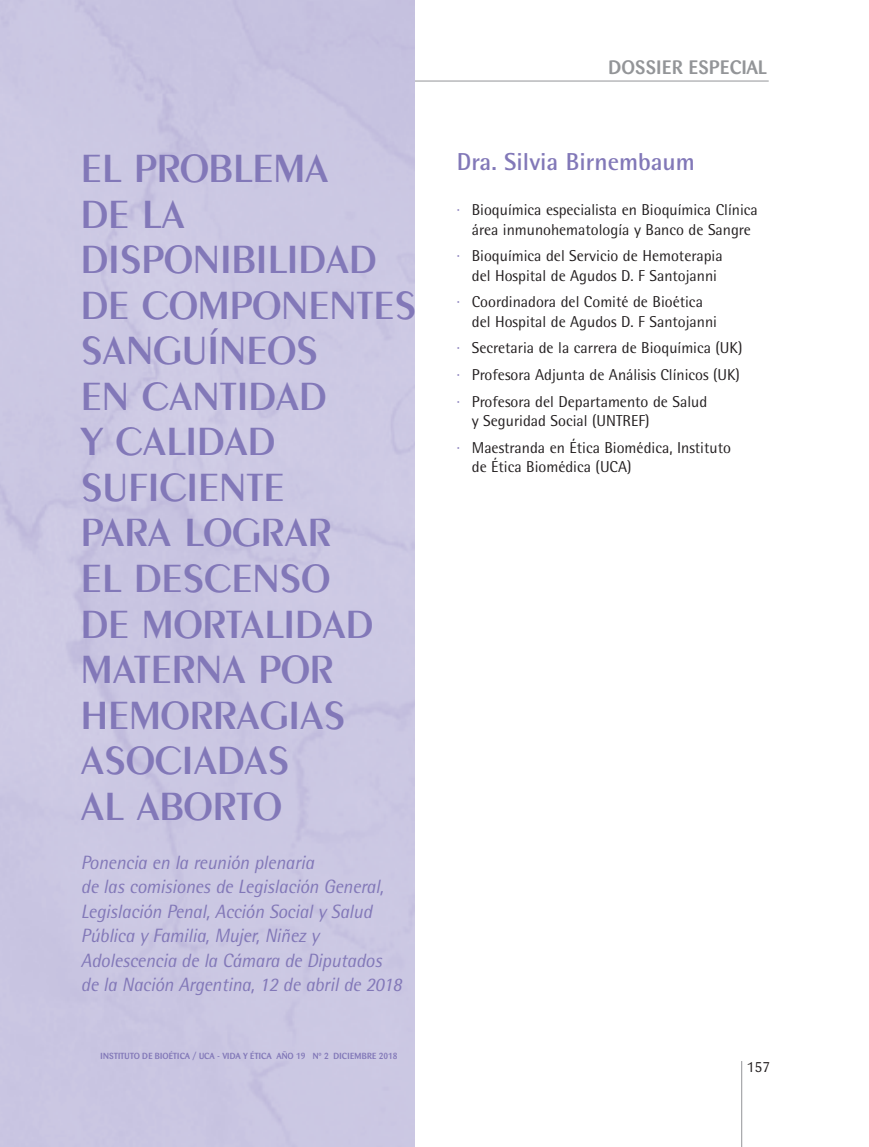
<style>
.page{position:relative;width:869px;height:1147px;background:#fff}
.page>*{position:absolute;margin:0;border:0;box-sizing:border-box;transform-origin:0 0}
.t1{font:600 42px/45.5px "Peignot";color:#8278b8}
.t2{font:700 24.5px "Rotis Semi Sans";color:#8278b8}
.t3{font:italic 19.25px/24.5px "Rotis Semi Sans";letter-spacing:-.01em;color:#8278b8}
.t4{font:500 19.25px "Barmeno";letter-spacing:.02em;color:#939598}
.t5{font:15.75px/19.2px "Rotis Semi Sans";color:#231f20}
.t6{font:14px "Barmeno";color:#231f20}
.t7{font:500 8.75px "Barmeno";color:#8278b8}
.s1{color:#8278b8}
</style>
<div class="page">
<hr style="left:99px;top:81px;width:670px;height:1px;background:#939598">
<hr style="left:741px;top:1060px;width:1px;height:86px;background:#939598">
<div style="left:0;top:0;width:415px;height:1146px;background:#cbc8e3"></div>
<h1 class="t1" style="left:81px;top:148px;width:337px">EL PROBLEMA<br>DE LA<br>DISPONIBILIDAD<br>DE COMPONENTES<br>SANGUÍNEOS<br>EN CANTIDAD<br>Y CALIDAD<br>SUFICIENTE<br>PARA LOGRAR<br>EL DESCENSO<br>DE MORTALIDAD<br>MATERNA POR<br>HEMORRAGIAS<br>ASOCIADAS<br>AL ABORTO</h1>
<p class="t3" style="left:81px;top:851px;width:323px">Ponencia en la reunión plenaria<br>de las comisiones de Legislación General, Legislación Penal, Acción Social y Salud Pública y Familia, Mujer, Niñez y Adolescencia de la Cámara de Diputados de la Nación Argentina, 12 de abril de 2018</p>
<p class="t7" style="left:101px;top:1052px;width:299px">INSTITUTO DE BIOÉTICA / UCA - VIDA Y ÉTICA AÑO 19 Nº 2 DICIEMBRE 2018</p>
<p class="t4" style="left:608px;top:59px;width:160px">DOSSIER ESPECIAL</p>
<h2 class="t2" style="left:457px;top:153px;width:239px">Dra. Silvia Birnembaum</h2>
<p class="t5" style="left:457px;top:202px;width:302px;text-align:center"><span class="s1">·</span> Bioquímica especialista en Bioquímica Clínica área inmunohematología y Banco de Sangre</p>
<p class="t5" style="left:457px;top:248px;width:267px;text-align:center"><span class="s1">·</span> Bioquímica del Servicio de Hemoterapia del Hospital de Agudos D. F Santojanni</p>
<p class="t5" style="left:472px;top:294px;width:247px;text-indent:-15px"><span class="s1">·</span> Coordinadora del Comité de Bioética del Hospital de Agudos D. F Santojanni</p>
<p class="t5" style="left:457px;top:336px;width:287px;line-height:26.8px"><span class="s1">·</span> Secretaria de la carrera de Bioquímica (UK) <span class="s1">·</span> Profesora Adjunta de Análisis Clínicos (UK) <span class="s1">·</span> Profesora del Departamento de Salud</p>
<p class="t5" style="left:457px;top:409px;width:276px;line-height:26.8px;text-indent:15px">y Seguridad Social (UNTREF)<br><span class="s1">·</span> Maestranda en Ética Biomédica, Instituto</p>
<p class="t5" style="left:472px;top:458px;width:161px">de Ética Biomédica (UCA)</p>
<p class="t6" style="left:747px;top:1060px;width:24px">157</p>
</div>
